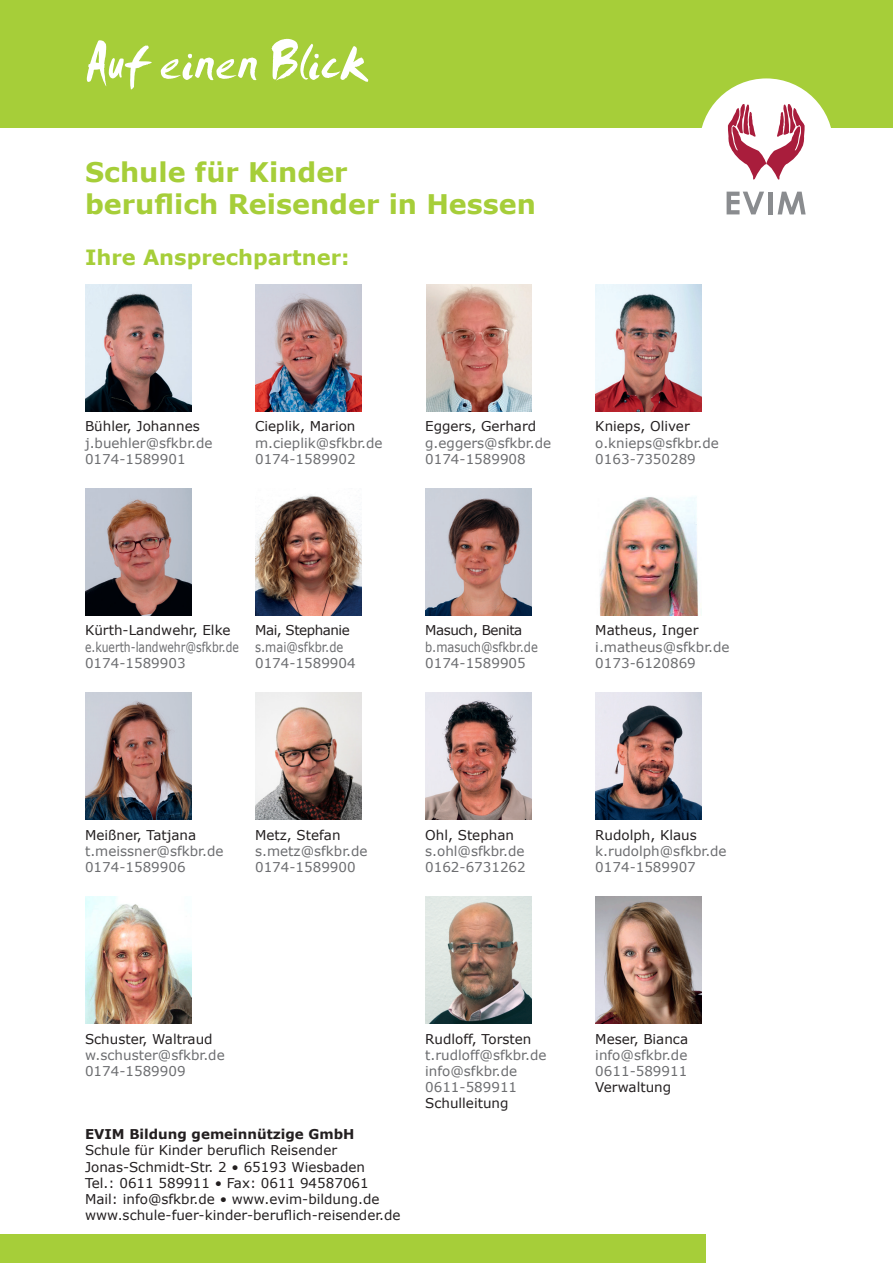
<style>
.page{position:relative;width:893px;height:1263px;background:#fff}
.page>*{position:absolute;margin:0;border:0;box-sizing:border-box;transform-origin:0 0}
.t1{font:54px "Smudger Plain";color:#fff}
.t2{font:700 27px "Verdana";color:#a6ce39}
.t3{font:700 21px "Verdana";color:#a6ce39}
.t4{font:13.5px/16.2px "Verdana";color:#6c6d70}
.t5{font:13.5px "Verdana";color:#231f20}
.t6{font:13.5px/16.2px "Verdana";color:#6c6d70;scale:.85 1}
.t7{font:13.5px/16.2px "Verdana";color:#6c6d70;scale:.8 1}
.t8{font:700 13.5px "Verdana";color:#231f20}
.s1{color:#231f20}
</style>
<div class="page">
<div style="left:0;top:0;width:893px;height:128px;background:#a6ce39"></div>
<div style="left:699px;top:78px;width:134px;height:134px;background:#fff;border-radius:50%"></div>
<svg style="left:727px;top:104px;width:78px;height:76px"></svg>
<svg style="left:727px;top:192px;width:37px;height:22px"></svg>
<div style="left:768px;top:192px;width:5px;height:22px;background:#8a8c8f"></div>
<svg style="left:778px;top:192px;width:28px;height:22px"></svg>
<div style="left:0;top:1234px;width:706px;height:29px;background:#a6ce39"></div>
<img style="left:85px;top:489px;width:106px;height:126px">
<img style="left:425px;top:693px;width:106px;height:127px">
<img style="left:425px;top:897px;width:106px;height:127px">
<img style="left:85px;top:285px;width:106px;height:126px">
<img style="left:255px;top:494px;width:106px;height:121px">
<img style="left:595px;top:693px;width:107px;height:127px">
<img style="left:595px;top:897px;width:107px;height:127px">
<img style="left:255px;top:285px;width:106px;height:126px">
<img style="left:425px;top:489px;width:106px;height:126px">
<img style="left:255px;top:693px;width:106px;height:127px">
<img style="left:595px;top:285px;width:107px;height:126px">
<img style="left:85px;top:693px;width:106px;height:127px">
<img style="left:427px;top:285px;width:104px;height:126px">
<img style="left:599px;top:497px;width:103px;height:118px">
<img style="left:85px;top:897px;width:106px;height:127px">
<p class="t1" style="left:85px;top:26px;width:283px">Auf einen Blick</p>
<p class="t2" style="left:85px;top:155px;width:264px">Schule für Kinder</p>
<p class="t2" style="left:85px;top:186px;width:453px">beruflich Reisender in Hessen</p>
<p class="t3" style="left:85px;top:244px;width:266px">Ihre Ansprechpartner:</p>
<p class="t4" style="left:85px;top:418px;width:129px"><span class="s1">Bühler, Johannes </span>j.buehler@sfkbr.de<br>0174-1589901</p>
<p class="t4" style="left:255px;top:418px;width:129px"><span class="s1">Cieplik, Marion </span>m.cieplik@sfkbr.de<br>0174-1589902</p>
<p class="t5" style="left:425px;top:417px;width:112px">Eggers, Gerhard</p>
<p class="t4" style="left:425px;top:434px;width:127px">g.eggers@sfkbr.de</p>
<p class="t4" style="left:425px;top:451px;width:102px">0174-1589908</p>
<p class="t4" style="left:595px;top:418px;width:125px"><span class="s1">Knieps, Oliver </span>o.knieps@sfkbr.de<br>0163-7350289</p>
<p class="t7" style="left:85px;top:622px;width:194px"><span class="s1">Kürth-Landwehr, Elke </span>e.kuerth-landwehr@sfkbr.de<br>0174-1589903</p>
<p class="t6" style="left:255px;top:622px;width:120px"><span class="s1">Mai, Stephanie </span>s.mai@sfkbr.de<br>0174-1589904</p>
<p class="t6" style="left:425px;top:622px;width:134px"><span class="s1">Masuch, Benita </span>b.masuch@sfkbr.de<br>0174-1589905</p>
<p class="t5" style="left:595px;top:621px;width:105px">Matheus, Inger</p>
<p class="t4" style="left:595px;top:638px;width:136px">i.matheus@sfkbr.de</p>
<p class="t4" style="left:595px;top:655px;width:102px">0173-6120869</p>
<p class="t4" style="left:85px;top:826px;width:140px"><span class="s1">Meißner, Tatjana </span>t.meissner@sfkbr.de<br>0174-1589906</p>
<p class="t5" style="left:255px;top:825px;width:87px">Metz, Stefan</p>
<p class="t4" style="left:255px;top:843px;width:114px">s.metz@sfkbr.de</p>
<p class="t4" style="left:255px;top:859px;width:102px">0174-1589900</p>
<p class="t4" style="left:425px;top:826px;width:102px"><span class="s1">Ohl, Stephan </span>s.ohl@sfkbr.de<br>0162-6731262</p>
<p class="t4" style="left:595px;top:826px;width:133px"><span class="s1">Rudolph, Klaus </span>k.rudolph@sfkbr.de<br>0174-1589907</p>
<p class="t5" style="left:85px;top:1029px;width:129px">Schuster, Waltraud</p>
<p class="t4" style="left:85px;top:1047px;width:141px">w.schuster@sfkbr.de</p>
<p class="t4" style="left:85px;top:1063px;width:102px">0174-1589909</p>
<p class="t8" style="left:85px;top:1125px;width:271px">EVIM Bildung gemeinnützige GmbH</p>
<p class="t5" style="left:85px;top:1141px;width:254px">Schule für Kinder beruflich Reisender</p>
<p class="t5" style="left:85px;top:1157px;width:281px">Jonas-Schmidt-Str. 2 • 65193 Wiesbaden</p>
<p class="t5" style="left:85px;top:1173px;width:285px">Tel.: 0611 589911 • Fax: 0611 94587061</p>
<p class="t5" style="left:85px;top:1190px;width:296px">Mail: info@sfkbr.de • www.evim-bildung.de</p>
<p class="t5" style="left:85px;top:1206px;width:317px">www.schule-fuer-kinder-beruflich-reisender.de</p>
<p class="t4" style="left:425px;top:1030px;width:123px"><span class="s1">Rudloff, Torsten </span>t.rudloff@sfkbr.de</p>
<p class="t4" style="left:425px;top:1063px;width:94px;text-align:justify">info@sfkbr.de 0611-589911<br><span class="s1">Schulleitung</span></p>
<p class="t4" style="left:595px;top:1030px;width:94px;text-align:justify"><span class="s1">Meser, Bianca </span>info@sfkbr.de 0611-589911<br><span class="s1">Verwaltung</span></p>
</div>
